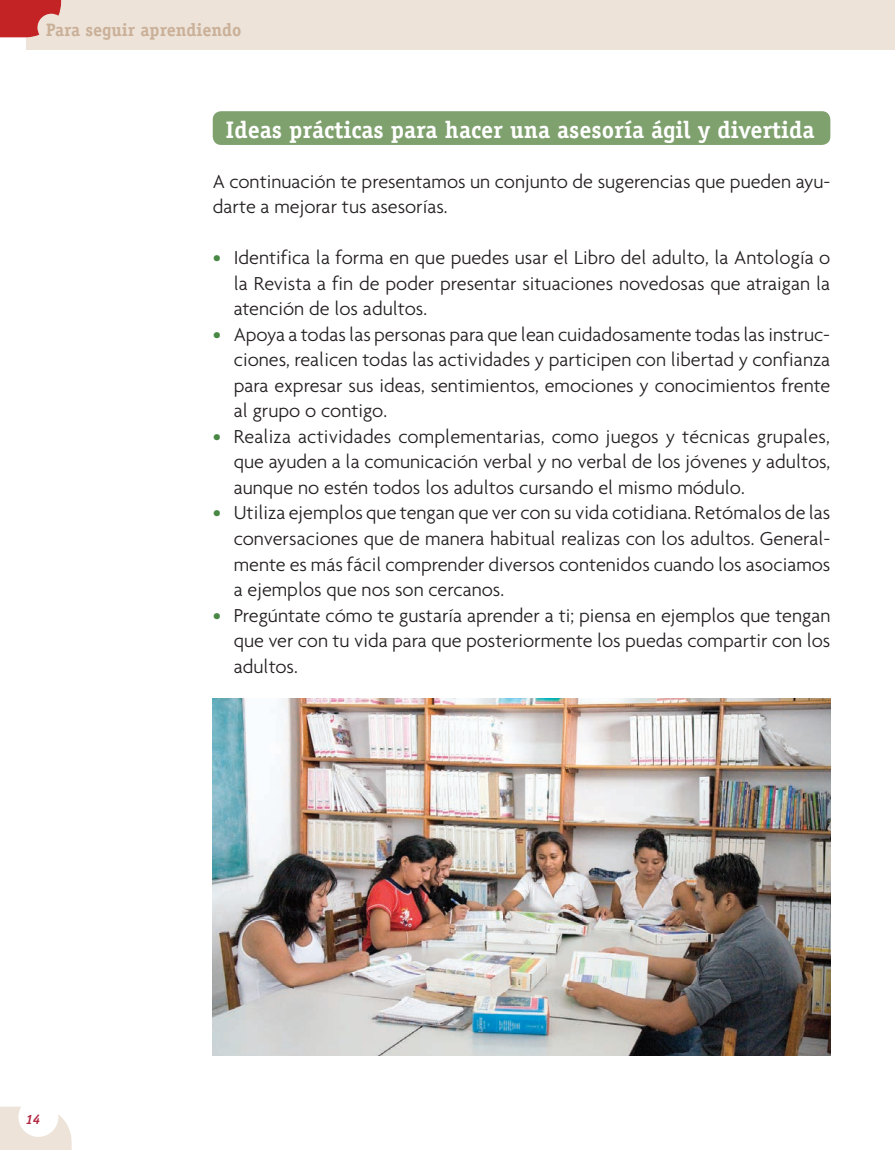
<style>
.page{position:relative;width:895px;height:1150px;background:#fff}
.page>*{position:absolute;margin:0;border:0;box-sizing:border-box;transform-origin:0 0}
.t1{font:700 24px "Officina Serif";color:#fff}
.t2{font:300 20.25px/25.5px "Agenda";color:#231f20;text-align:justify}
.t3{font:700 18px "Officina Serif";color:#cab098}
.t4{font:italic 700 13.5px "Officina Serif";color:#b1243e}
.s1{font-weight:500;font-size:21px;color:#498844}
</style>
<div class="page">
<div style="left:26px;top:0;width:868px;height:49px;background:#ede3d9"></div>
<div style="left:213px;top:111px;width:617px;height:34px;background:#7fa16e;border-radius:9px"></div>
<img style="left:213px;top:698px;width:617px;height:357px">
<svg style="left:0;top:0;width:61px;height:37px"></svg>
<svg style="left:0;top:1106px;width:72px;height:44px"></svg>
<p class="t3" style="left:46px;top:18px;width:197px">Para seguir aprendiendo</p>
<p class="t1" style="left:225px;top:114px;width:590px">Ideas prácticas para hacer una asesoría ágil y divertida</p>
<p class="t2" style="left:213px;top:168px;width:619px">A continuación te presentamos un conjunto de sugerencias que pueden ayu&shy;darte a mejorar tus asesorías.</p>
<p class="t2" style="left:234px;top:245px;width:598px;text-indent:-21px"><span class="s1">•</span> Identifica la forma en que puedes usar el Libro del adulto, la Antología o la Revista a fin de poder presentar situaciones novedosas que atraigan la atención de los adultos.</p>
<p class="t2" style="left:234px;top:321px;width:598px;text-indent:-21px"><span class="s1">•</span> Apoya a todas las personas para que lean cuidadosamente todas las instruc&shy;ciones, realicen todas las actividades y participen con libertad y confianza para expresar sus ideas, sentimientos, emociones y conocimientos frente al grupo o contigo.</p>
<p class="t2" style="left:234px;top:423px;width:598px;text-indent:-21px"><span class="s1">•</span> Realiza actividades complementarias, como juegos y técnicas grupales, que ayuden a la comunicación verbal y no verbal de los jóvenes y adultos, aunque no estén todos los adultos cursando el mismo módulo.</p>
<p class="t2" style="left:234px;top:500px;width:598px;text-indent:-21px"><span class="s1">•</span> Utiliza ejemplos que tengan que ver con su vida cotidiana. Retómalos de las conversaciones que de manera habitual realizas con los adultos. General&shy;mente es más fácil comprender diversos contenidos cuando los asociamos a ejemplos que nos son cercanos.</p>
<p class="t2" style="left:234px;top:602px;width:598px;text-indent:-21px"><span class="s1">•</span> Pregúntate cómo te gustaría aprender a ti; piensa en ejemplos que tengan que ver con tu vida para que posteriormente los puedas compartir con los adultos.</p>
<p class="t4" style="left:26px;top:1111px;width:16px">14</p>
</div>
